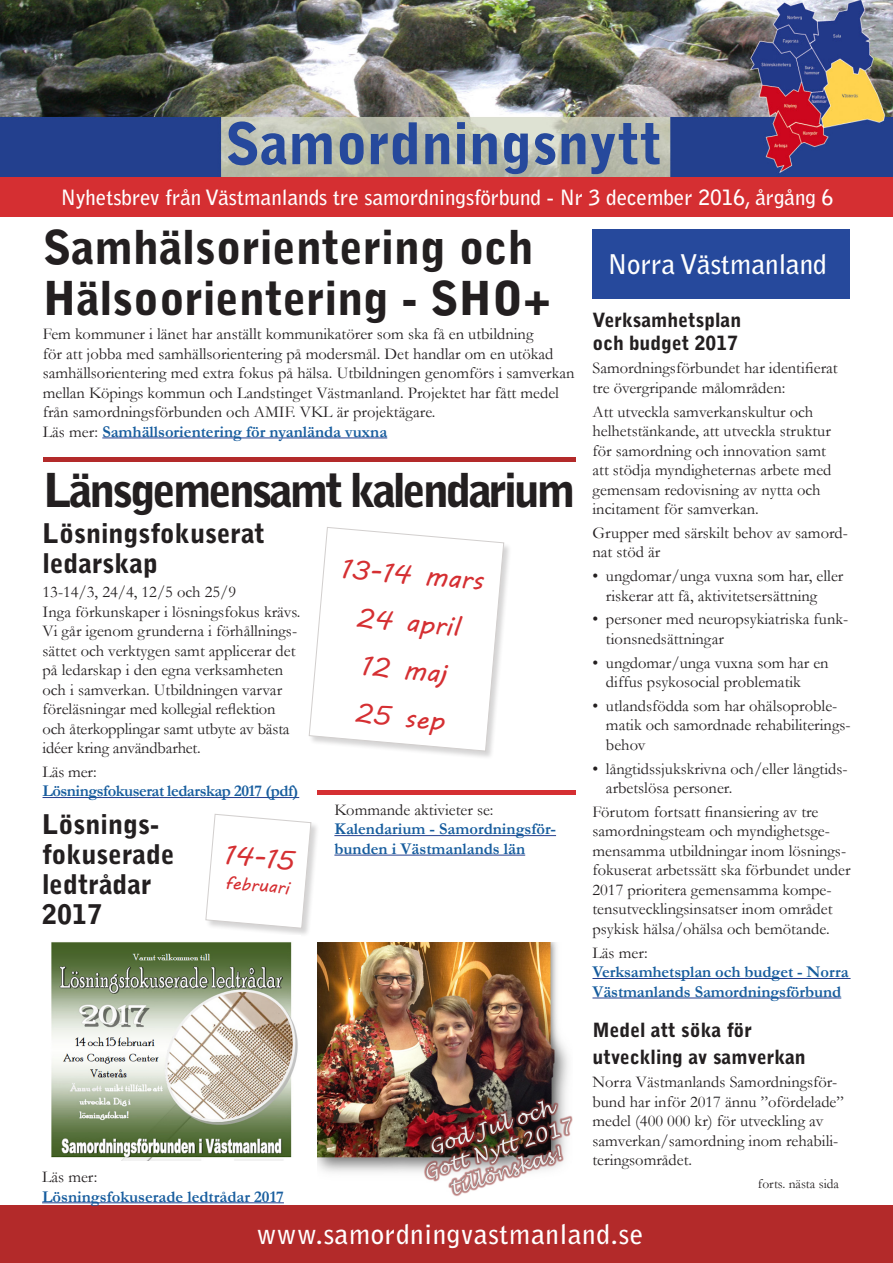
<style>
.page{position:relative;width:893px;height:1263px;background:#fff}
.page>*{position:absolute;margin:0;border:0;box-sizing:border-box;transform-origin:0 0}
.t1{font:900 57px "Bell Gothic Std";color:#26499c}
.Huvudrubrik{font:900 46.5px/51px "Bell Gothic Std";color:#231f20}
.Huvudrubrik-2{font:900 46.5px "Bell Gothic Std";letter-spacing:-.065em;color:#231f20}
.Mellanrubrik{font:900 27px/30px "Bell Gothic Std";color:#231f20}
.citat{font:27px "MV Boli";color:#d52f32}
.samordningsrubrik{font:700 27px "Bell Gothic Std";letter-spacing:.025em;color:#fff}
.samordningsrubrik-2{font:700 27px "Bell Gothic Std";color:#fff}
.t2{font:700 21px "Bell Gothic Std";color:#fff}
.Mellanrubrik_mindre{font:900 19.5px/22.5px "Bell Gothic Std";color:#231f20}
.citat-2{font:18px "MV Boli";color:#d52f32}
.Mellanrubrik-2{font:16.5px/19.5px "Garamond";color:#231f20}
.link{font:700 16.5px/19.5px "Garamond";letter-spacing:-.005em;color:#175d9e}
.link-2{font:700 16.5px/19.5px "Garamond";letter-spacing:-.03em;color:#175d9e}
.t3{font:13.5px "Garamond";color:#231f20}
.s1{font-weight:700;color:#175d9e}
.s2{font-weight:400;color:#231f20}
</style>
<div class="page">
<img style="left:318px;top:943px;width:255px;height:253px">
<div style="left:0;top:1205px;width:893px;height:58px;background:#b32a2a"></div>
<img style="left:0;top:0;width:893px;height:177px">
<div style="left:0;top:177px;width:893px;height:40px;background:#d52f32"></div>
<hr style="left:43px;top:458px;width:532px;height:4px;background:#b32a2a">
<hr style="left:318px;top:790px;width:258px;height:4px;background:#d52f32">
<hr style="left:334px;top:835px;width:222px;height:1px;background:#253f8e">
<hr style="left:334px;top:855px;width:191px;height:1px;background:#253f8e">
<div style="left:592px;top:230px;width:258px;height:69px;background:#26499c"></div>
<hr style="left:592px;top:978px;width:259px;height:1px;background:#253f8e">
<hr style="left:592px;top:997px;width:249px;height:1px;background:#253f8e">
<hr style="left:102px;top:437px;width:285px;height:1px;background:#253f8e">
<hr style="left:42px;top:1202px;width:242px;height:1px;background:#253f8e">
<div style="left:206px;top:814px;width:114px;height:123px;background:#231f20;opacity:.19"></div>
<svg style="left:205px;top:814px;width:106px;height:115px"></svg>
<img style="left:51px;top:935px;width:250px;height:225px">
<div style="left:309px;top:527px;width:204px;height:233px;background:#231f20;opacity:.19"></div>
<svg style="left:309px;top:527px;width:195px;height:224px"></svg>
<hr style="left:43px;top:797px;width:256px;height:1px;background:#253f8e">
<p class="t1" style="left:225px;top:110px;width:439px">Samordningsnytt</p>
<p class="t2" style="left:61px;top:184px;width:774px">Nyhetsbrev från Västmanlands tre samordningsförbund - Nr 3 december 2016, årgång 6</p>
<p class="Huvudrubrik" style="left:43px;top:223px;width:510px">Samhälsorientering och<br>Hälsoorientering - SHO+</p>
<p class="Mellanrubrik-2" style="left:43px;top:324px;width:533px">Fem kommuner i länet har anställt kommunikatörer som ska få en utbildning<br>för att jobba med samhällsorientering på modersmål. Det handlar om en utökad samhällsorientering med extra fokus på hälsa. Utbildningen genomförs i samverkan mellan Köpings kommun och Landstinget Västmanland. Projektet har fått medel från samordningsförbunden och AMIF. VKL är projektägare.<br>Läs mer: <span class="s1">Samhällsorientering för nyanlända vuxna</span></p>
<p class="Huvudrubrik-2" style="left:44px;top:464px;width:533px">Länsgemensamt kalendarium</p>
<p class="Mellanrubrik" style="left:43px;top:519px;width:224px">Lösningsfokuserat ledarskap</p>
<p class="Mellanrubrik-2" style="left:43px;top:582px;width:259px">13-14/3, 24/4, 12/5 och 25/9<br>Inga förkunskaper i lösningsfokus krävs.<br>Vi går igenom grunderna i förhållnings&shy;sättet och verktygen samt applicerar det på ledarskap i den egna verksamheten och i samverkan. Utbildningen varvar föreläsningar med kollegial reflektion och återkopplingar samt utbyte av bästa idéer kring användbarhet.</p>
<p class="link-2" style="left:43px;top:762px;width:257px"><span class="s2">Läs mer:<br></span>Lösningsfokuserat ledarskap 2017 (pdf)</p>
<p class="Mellanrubrik" style="left:42px;top:810px;width:134px">Lösnings&shy;fokuserade ledtrådar<br>2017</p>
<p class="citat" style="left:226px;top:837px;width:72px;rotate:5deg">14-15</p>
<p class="citat-2" style="left:226px;top:870px;width:66px;rotate:5deg">februari</p>
<p class="citat" style="left:343px;top:550px;width:144px;rotate:5deg">13-14 mars</p>
<p class="citat" style="left:358px;top:599px;width:105px;rotate:5deg">24 april</p>
<p class="citat" style="left:363px;top:647px;width:87px;rotate:5deg">12 maj</p>
<p class="citat" style="left:357px;top:695px;width:90px;rotate:5deg">25 sep</p>
<p class="Mellanrubrik-2" style="left:334px;top:799px;width:161px">Kommande aktivieter se:</p>
<p class="link" style="left:334px;top:819px;width:223px">Kalendarium - Samordningsför&shy;bunden i Västmanlands län</p>
<p class="Mellanrubrik-2" style="left:42px;top:1167px;width:57px">Läs mer:</p>
<p class="link" style="left:42px;top:1187px;width:243px">Lösningsfokuserade ledtrådar 2017</p>
<p class="samordningsrubrik-2" style="left:608px;top:248px;width:220px">Norra Västmanland</p>
<p class="Mellanrubrik_mindre" style="left:592px;top:309px;width:150px">Verksamhetsplan och budget 2017</p>
<p class="Mellanrubrik-2" style="left:592px;top:358px;width:247px">Samordningsförbundet har identifierat tre övergripande målområden:</p>
<p class="Mellanrubrik-2" style="left:592px;top:401px;width:240px">Att utveckla samverkanskultur och helhetstänkande, att utveckla struktur för samordning och innovation samt att stödja myndigheternas arbete med gemensam redovisning av nytta och incitament för samverkan.</p>
<p class="Mellanrubrik-2" style="left:592px;top:523px;width:257px">Grupper med särskilt behov av samord&shy;nat stöd är</p>
<p class="Mellanrubrik-2" style="left:606px;top:566px;width:239px;text-indent:-14px">• ungdomar/unga vuxna som har, eller riskerar att få, aktivitetsersättning</p>
<p class="Mellanrubrik-2" style="left:606px;top:609px;width:244px;text-indent:-14px">• personer med neuropsykiatriska funk&shy;tionsnedsättningar</p>
<p class="Mellanrubrik-2" style="left:606px;top:652px;width:224px;text-indent:-14px">• ungdomar/unga vuxna som har en diffus psykosocial problematik</p>
<p class="Mellanrubrik-2" style="left:606px;top:696px;width:246px;text-indent:-14px">• utlandsfödda som har ohälsoproble&shy;matik och samordnade rehabiliterings&shy;behov</p>
<p class="Mellanrubrik-2" style="left:606px;top:758px;width:243px;text-indent:-14px">• långtidssjukskrivna och/eller långtids&shy;arbetslösa personer.</p>
<p class="Mellanrubrik-2" style="left:592px;top:802px;width:260px">Förutom fortsatt finansiering av tre samordningsteam och myndighetsge&shy;mensamma utbildningar inom lösnings&shy;fokuserat arbetssätt ska förbundet under 2017 prioritera gemensamma kompe&shy;tensutvecklingsinsatser inom området psykisk hälsa/ohälsa och bemötande.</p>
<p class="Mellanrubrik-2" style="left:592px;top:942px;width:57px">Läs mer:</p>
<p class="link" style="left:592px;top:962px;width:258px">Verksamhetsplan och budget - Norra<br>Västmanlands Samordningsförbund</p>
<p class="Mellanrubrik_mindre" style="left:592px;top:1019px;width:161px">Medel att söka för</p>
<p class="Mellanrubrik_mindre" style="left:592px;top:1045px;width:215px">utveckling av samverkan</p>
<p class="Mellanrubrik-2" style="left:592px;top:1072px;width:253px">Norra Västmanlands Samordningsför&shy;bund har inför 2017 ännu ”ofördelade” medel (400 000 kr) för utveckling av samverkan/samordning inom rehabili&shy;teringsområdet.</p>
<p class="t3" style="left:758px;top:1175px;width:83px">forts. nästa sida</p>
<p class="samordningsrubrik" style="left:257px;top:1218px;width:388px">www.samordningvastmanland.se</p>
</div>
